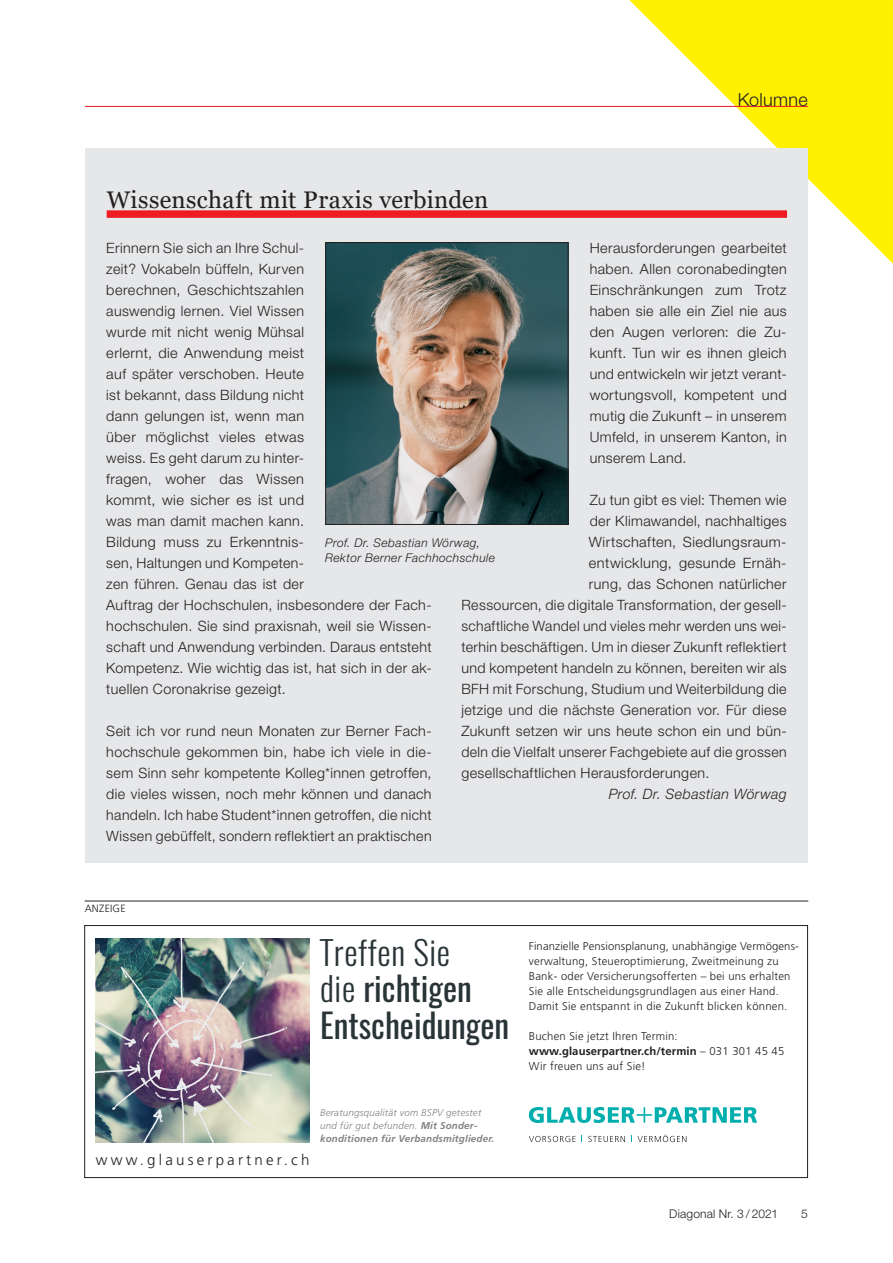
<style>
.page{position:relative;width:893px;height:1263px;background:#fff}
.page>*{position:absolute;margin:0;border:0;box-sizing:border-box;transform-origin:0 0}
.t1{font:33.15px/36.5px "Oswald";color:#293437}
.t2{font:24px "Georgia";letter-spacing:.015em;color:#231f20}
.t3{font:300 18px "Helvetica Neue LT Std";letter-spacing:.02em;color:#231f20}
.t4{font:300 15px "Frutiger LT Std";letter-spacing:.215em;color:#231f20}
.t5{font:300 14.25px/21px "Helvetica Neue LT Std";letter-spacing:.03em;color:#231f20;text-align:justify}
.t6{font:italic 300 14.25px "Helvetica Neue LT Std";letter-spacing:.025em;color:#231f20}
.t7{font:italic 300 12px/15px "Helvetica Neue LT Std";letter-spacing:.035em;color:#231f20}
.t8{font:300 12px "Helvetica Neue LT Std";letter-spacing:.015em;color:#231f20}
.t9{font:300 11.25px/15px "Frutiger LT Std";letter-spacing:.02em;color:#231f20}
.t10{font:300 10.5px "Frutiger LT Std";letter-spacing:.02em;color:#231f20}
.t11{font:italic 300 9.75px/12.8px "Frutiger LT Std";letter-spacing:.02em;color:#808285}
.s1{font-weight:300}
.s2{font-weight:700}
</style>
<div class="page">
<svg style="left:617px;top:0;width:276px;height:264px;fill:#fff101"></svg>
<hr style="left:85px;top:106px;width:723px;height:1px;background:#ee1d23">
<div style="left:85px;top:148px;width:723px;height:714px;background:#e6e7e9"></div>
<img style="left:327px;top:244px;width:239px;height:279px">
<div style="left:325px;top:242px;width:243px;height:283px;border:1px solid #231f20"></div>
<img style="left:294px;top:938px;width:15px;height:204px">
<img style="left:96px;top:938px;width:198px;height:204px">
<svg style="left:529px;top:1107px;width:228px;height:16px"></svg>
<svg style="left:529px;top:1135px;width:157px;height:7px"></svg>
<div style="left:84px;top:925px;width:724px;height:253px;border:1px solid #231f20"></div>
<hr style="left:85px;top:901px;width:723px;height:1px;background:#231f20">
<div style="left:107px;top:210px;width:680px;height:8px;background:#ee1d23"></div>
<h2 class="t2" style="left:107px;top:185px;width:383px">Wissenschaft mit Praxis verbinden</h2>
<p class="t3" style="left:738px;top:89px;width:72px">Kolumne</p>
<p class="t5" style="left:106px;top:237px;width:327px;text-align:left">Erinnern Sie sich an Ihre Schul-<br>zeit? Vokabeln büffeln, Kurven<br>berechnen, Geschichtszahlen<br>auswendig lernen. Viel Wissen<br>wurde mit nicht wenig Mühsal<br>erlernt, die Anwendung meist<br>auf später verschoben. Heute<br>ist bekannt, dass Bildung nicht<br>dann gelungen ist, wenn man<br>über möglichst vieles etwas<br>weiss. Es geht darum zu hinter-<br>fragen, woher das Wissen<br>kommt, wie sicher es ist und<br>was man damit machen kann.<br>Bildung muss zu Erkenntnis-<br>sen, Haltungen und Kompeten-<br>zen führen. Genau das ist der<br>Auftrag der Hochschulen, insbesondere der Fach&shy;hochschulen. Sie sind praxisnah, weil sie Wissen&shy;schaft und Anwendung verbinden. Daraus entsteht<br>Kompetenz. Wie wichtig das ist, hat sich in der ak&shy;tuellen Coronakrise gezeigt.</p>
<p class="t5" style="left:106px;top:720px;width:327px">Seit ich vor rund neun Monaten zur Berner Fach&shy;hochschule gekommen bin, habe ich viele in die&shy;sem Sinn sehr kompetente Kolleg*innen getroffen, die vieles wissen, noch mehr können und danach handeln. Ich habe Student*innen getroffen, die nicht Wissen gebüffelt, sondern reflektiert an praktischen</p>
<p class="t5" style="left:590px;top:237px;width:198px">Herausforderungen gearbeitet haben. Allen coronabedingten Einschränkungen zum Trotz haben sie alle ein Ziel nie aus den Augen verloren: die Zu&shy;kunft. Tun wir es ihnen gleich und entwickeln wir jetzt verant&shy;wortungsvoll, kompetent und mutig die Zukunft – in unserem Umfeld, in unserem Kanton, in unserem Land.</p>
<p class="t5" style="left:590px;top:489px;width:198px">Zu tun gibt es viel: Themen wie</p>
<p class="t5" style="left:590px;top:510px;width:198px">der Klimawandel, nachhaltiges</p>
<p class="t5" style="left:589px;top:531px;width:199px">Wirtschaften, Siedlungsraum-</p>
<p class="t5" style="left:589px;top:552px;width:199px">entwicklung, gesunde Ernäh-</p>
<p class="t5" style="left:589px;top:573px;width:199px">rung, das Schonen natürlicher</p>
<p class="t5" style="left:461px;top:594px;width:327px">Ressourcen, die digitale Transformation, der gesell-</p>
<p class="t5" style="left:461px;top:615px;width:327px">schaftliche Wandel und vieles mehr werden uns wei-</p>
<p class="t5" style="left:461px;top:636px;width:327px">terhin beschäftigen. Um in dieser Zukunft reflektiert</p>
<p class="t5" style="left:461px;top:657px;width:327px">und kompetent handeln zu können, bereiten wir als</p>
<p class="t5" style="left:461px;top:678px;width:327px">BFH mit Forschung, Studium und Weiterbildung die</p>
<p class="t5" style="left:461px;top:699px;width:327px">jetzige und die nächste Generation vor. Für diese</p>
<p class="t5" style="left:461px;top:720px;width:327px">Zukunft setzen wir uns heute schon ein und bün-</p>
<p class="t5" style="left:461px;top:741px;width:327px">deln die Vielfalt unserer Fachgebiete auf die grossen</p>
<p class="t5" style="left:461px;top:762px;width:249px">gesellschaftlichen Herausforderungen.</p>
<p class="t6" style="left:609px;top:785px;width:179px">Prof. Dr. Sebastian Wörwag</p>
<p class="t7" style="left:325px;top:535px;width:171px">Prof. Dr. Sebastian Wörwag,<br>Rektor Berner Fachhochschule</p>
<p class="t10" style="left:85px;top:902px;width:42px">ANZEIGE</p>
<h1 class="t1" style="left:320px;top:934px;width:191px"><span class="s1">Treffen Sie<br>die</span> richtigen<br>Entscheidungen</h1>
<p class="t4" style="left:96px;top:1151px;width:215px">www.glauserpartner.ch</p>
<p class="t11" style="left:320px;top:1107px;width:176px">Beratungsqualität vom BSPV getestet und für gut befunden. <span class="s2">Mit Sonder&shy;konditionen für Verbandsmitglieder.</span></p>
<p class="t9" style="left:529px;top:938px;width:272px">Finanzielle Pensionsplanung, unabhängige Vermögens&shy;verwaltung, Steueroptimierung, Zweitmeinung zu Bank- oder Versicherungsofferten – bei uns erhalten Sie alle Entscheidungsgrundlagen aus einer Hand.<br>Damit Sie entspannt in die Zukunft blicken können.</p>
<p class="t9" style="left:529px;top:1029px;width:257px">Buchen Sie jetzt Ihren Termin: <span class="s2">www.glauserpartner.ch/termin</span> – 031 301 45 45<br>Wir freuen uns auf Sie!</p>
<p class="t8" style="left:669px;top:1207px;width:110px">Diagonal Nr. 3 / 2021</p>
<p class="t8" style="left:801px;top:1207px;width:8px">5</p>
</div>
